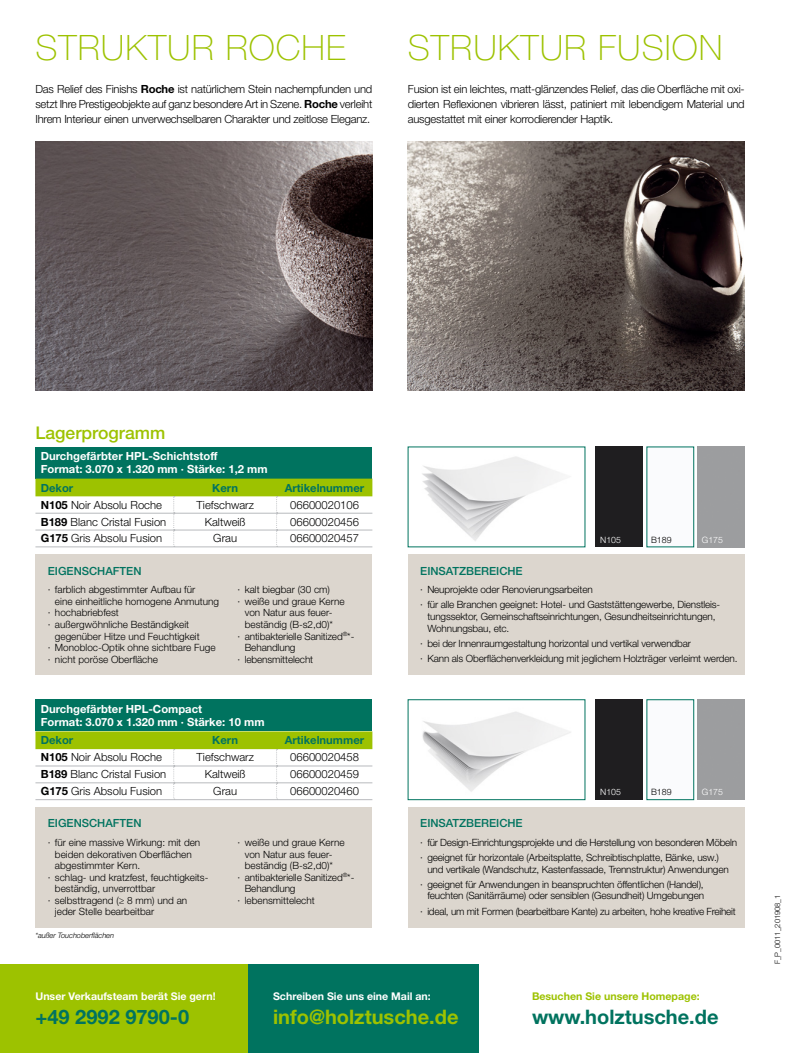
<style>
.page{position:relative;width:798px;height:1053px;background:#fff}
.page>*{position:absolute;margin:0;border:0;box-sizing:border-box;transform-origin:0 0}
.t1{font:100 35px "Helvetica Neue LT Std";letter-spacing:.03em;color:#9dc200}
.t2{font:700 20px "Helvetica Neue LT Std";color:#00735f}
.t3{font:700 20px "Helvetica Neue LT Std";color:#9dc200}
.t4{font:500 17.5px "Helvetica Neue LT Std";color:#9dc200}
.t5{font:300 11.25px/15px "Helvetica Neue LT Std";color:#000;text-align:justify}
.t6{font:700 11.25px/12.5px "Helvetica Neue LT Std";color:#fff}
.t7{font:500 11.25px "Helvetica Neue LT Std";color:#00735f}
.t8{font:700 11.25px "Helvetica Neue LT Std";color:#00735f}
.t9{font:700 10.62px "Helvetica Neue LT Std";color:#fff}
.t10{font:700 10.62px "Helvetica Neue LT Std";color:#9dc200}
.t11{font:300 10px/15.1px "Helvetica Neue LT Std";letter-spacing:-.015em;color:#000}
.t12{font:300 8.75px "Helvetica Neue LT Std";color:#fff}
.t13{font:300 8.75px "Helvetica Neue LT Std";color:#000}
.t14{font:italic 300 7.5px "Helvetica Neue LT Std";letter-spacing:-.01em;color:#000}
.t15{font:300 7.5px "Helvetica Neue LT Std";color:#000}
.s1{font-weight:700}
</style>
<div class="page">
<div style="left:35px;top:446px;width:337px;height:32px;background:#00735f"></div>
<svg style="left:35px;top:478px;width:337px;height:68px"></svg>
<hr style="left:35px;top:513px;width:139px;height:1px;background:#b8babd">
<hr style="left:174px;top:513px;width:102px;height:1px;background:#b8babd">
<hr style="left:276px;top:513px;width:96px;height:1px;background:#b8babd">
<hr style="left:35px;top:530px;width:139px;height:1px;background:#b8babd">
<hr style="left:174px;top:530px;width:102px;height:1px;background:#b8babd">
<hr style="left:276px;top:530px;width:96px;height:1px;background:#b8babd">
<hr style="left:35px;top:546px;width:139px;height:1px;background:#b8babd">
<hr style="left:174px;top:546px;width:102px;height:1px;background:#b8babd">
<hr style="left:276px;top:546px;width:96px;height:1px;background:#b8babd">
<div style="left:0;top:964px;width:248px;height:88px;background:#9dc200"></div>
<div style="left:248px;top:964px;width:230px;height:88px;background:#00735f"></div>
<div style="left:407px;top:554px;width:337px;height:120px;background:#dcd6ce"></div>
<img style="left:35px;top:142px;width:337px;height:248px">
<img style="left:407px;top:142px;width:337px;height:248px">
<div style="left:35px;top:699px;width:337px;height:32px;background:#00735f"></div>
<svg style="left:35px;top:731px;width:337px;height:68px"></svg>
<hr style="left:35px;top:765px;width:139px;height:1px;background:#b8babd">
<hr style="left:174px;top:765px;width:102px;height:1px;background:#b8babd">
<hr style="left:276px;top:765px;width:96px;height:1px;background:#b8babd">
<hr style="left:35px;top:782px;width:139px;height:1px;background:#b8babd">
<hr style="left:174px;top:782px;width:102px;height:1px;background:#b8babd">
<hr style="left:276px;top:782px;width:96px;height:1px;background:#b8babd">
<hr style="left:35px;top:799px;width:139px;height:1px;background:#b8babd">
<hr style="left:174px;top:799px;width:102px;height:1px;background:#b8babd">
<hr style="left:276px;top:799px;width:96px;height:1px;background:#b8babd">
<div style="left:35px;top:554px;width:337px;height:120px;background:#dcd6ce"></div>
<div style="left:407px;top:806px;width:337px;height:121px;background:#dcd6ce"></div>
<div style="left:35px;top:806px;width:337px;height:121px;background:#dcd6ce"></div>
<img style="left:422px;top:712px;width:149px;height:80px">
<div style="left:407px;top:699px;width:178px;height:100px;border:1px solid #00735f"></div>
<img style="left:422px;top:456px;width:137px;height:85px">
<div style="left:595px;top:446px;width:48px;height:101px;background:#1f1e20"></div>
<div style="left:595px;top:699px;width:48px;height:100px;background:#1f1e20"></div>
<h1 class="t1" style="left:35px;top:28px;width:312px">STRUKTUR ROCHE</h1>
<p class="t5" style="left:35px;top:81px;width:338px">Das Relief des Finishs <span class="s1">Roche</span> ist natürlichem Stein nachempfunden und setzt Ihre Prestigeobjekte auf ganz besondere Art in Szene. <span class="s1">Roche</span> verleiht Ihrem Interieur einen unverwechselbaren Charakter und zeitlose Eleganz.</p>
<h1 class="t1" style="left:407px;top:28px;width:316px">STRUKTUR FUSION</h1>
<p class="t5" style="left:407px;top:82px;width:338px">Fusion ist ein leichtes, matt-glänzendes Relief, das die Oberfläche mit oxi&shy;dierten Reflexionen vibrieren lässt, patiniert mit lebendigem Material und ausgestattet mit einer korrodierender Haptik.</p>
<h3 class="t4" style="left:35px;top:422px;width:131px">Lagerprogramm</h3>
<p class="t6" style="left:41px;top:450px;width:228px">Durchgefärbter HPL-Schichtstoff<br>Format: 3.070 x 1.320 mm · Stärke: 1,2 mm</p>
<p class="t8" style="left:41px;top:480px;width:34px">Dekor</p>
<p class="t8" style="left:212px;top:480px;width:27px">Kern</p>
<p class="t8" style="left:285px;top:480px;width:81px">Artikelnummer</p>
<p class="t5" style="left:41px;top:497px;width:123px"><span class="s1">N105</span> Noir Absolu Roche</p>
<p class="t5" style="left:196px;top:497px;width:59px">Tiefschwarz</p>
<p class="t5" style="left:290px;top:497px;width:70px">06600020106</p>
<p class="t5" style="left:41px;top:514px;width:127px"><span class="s1">B189</span> Blanc Cristal Fusion</p>
<p class="t5" style="left:205px;top:514px;width:42px">Kaltweiß</p>
<p class="t5" style="left:290px;top:514px;width:70px">06600020456</p>
<p class="t5" style="left:41px;top:530px;width:123px"><span class="s1">G175</span> Gris Absolu Fusion</p>
<p class="t5" style="left:213px;top:530px;width:25px">Grau</p>
<p class="t5" style="left:290px;top:530px;width:70px">06600020457</p>
<p class="t7" style="left:48px;top:564px;width:95px">EIGENSCHAFTEN</p>
<p class="t11" style="left:48px;top:582px;width:149px">· farblich abgestimmter Aufbau für</p>
<p class="t11" style="left:55px;top:593px;width:165px">eine einheitliche homogene Anmutung</p>
<p class="t11" style="left:48px;top:605px;width:72px">· hochabriebfest</p>
<p class="t11" style="left:48px;top:616px;width:143px">· außergwöhnliche Beständigkeit</p>
<p class="t11" style="left:55px;top:628px;width:146px">gegenüber Hitze und Feuchtigkeit</p>
<p class="t11" style="left:48px;top:639px;width:169px">· Monobloc-Optik ohne sichtbare Fuge</p>
<p class="t11" style="left:48px;top:651px;width:112px">· nicht poröse Oberfläche</p>
<p class="t11" style="left:237px;top:582px;width:94px">· kalt biegbar (30 cm)</p>
<p class="t11" style="left:237px;top:593px;width:108px">· weiße und graue Kerne</p>
<p class="t11" style="left:244px;top:605px;width:89px">von Natur aus feuer-</p>
<p class="t11" style="left:244px;top:616px;width:90px">beständig (B-s2,d0)*</p>
<p class="t11" style="left:237px;top:628px;width:118px">· antibakterielle Sanitized<sup>®</sup>*-</p>
<p class="t11" style="left:244px;top:639px;width:52px">Behandlung</p>
<p class="t11" style="left:237px;top:651px;width:77px">· lebensmittelecht</p>
<p class="t6" style="left:41px;top:702px;width:225px">Durchgefärbter HPL-Compact<br>Format: 3.070 x 1.320 mm · Stärke: 10 mm</p>
<p class="t8" style="left:41px;top:733px;width:34px">Dekor</p>
<p class="t8" style="left:212px;top:733px;width:27px">Kern</p>
<p class="t8" style="left:285px;top:733px;width:81px">Artikelnummer</p>
<p class="t5" style="left:41px;top:749px;width:123px"><span class="s1">N105</span> Noir Absolu Roche</p>
<p class="t5" style="left:196px;top:749px;width:59px">Tiefschwarz</p>
<p class="t5" style="left:290px;top:749px;width:70px">06600020458</p>
<p class="t5" style="left:41px;top:766px;width:127px"><span class="s1">B189</span> Blanc Cristal Fusion</p>
<p class="t5" style="left:205px;top:766px;width:42px">Kaltweiß</p>
<p class="t5" style="left:290px;top:766px;width:70px">06600020459</p>
<p class="t5" style="left:41px;top:783px;width:123px"><span class="s1">G175</span> Gris Absolu Fusion</p>
<p class="t5" style="left:213px;top:783px;width:25px">Grau</p>
<p class="t5" style="left:290px;top:783px;width:70px">06600020460</p>
<p class="t7" style="left:48px;top:816px;width:95px">EIGENSCHAFTEN</p>
<p class="t11" style="left:48px;top:834px;width:154px">· für eine massive Wirkung: mit den</p>
<p class="t11" style="left:55px;top:846px;width:138px">beiden dekorativen Oberflächen</p>
<p class="t11" style="left:55px;top:857px;width:87px">abgestimmter Kern.</p>
<p class="t11" style="left:48px;top:869px;width:162px">· schlag- und kratzfest, feuchtigkeits-</p>
<p class="t11" style="left:55px;top:880px;width:102px">beständig, unverrottbar</p>
<p class="t11" style="left:48px;top:892px;width:141px">· selbsttragend (≥ 8 mm) und an</p>
<p class="t11" style="left:55px;top:904px;width:101px">jeder Stelle bearbeitbar</p>
<p class="t14" style="left:35px;top:930px;width:80px">*außer Touchoberflächen</p>
<p class="t11" style="left:237px;top:834px;width:108px">· weiße und graue Kerne</p>
<p class="t11" style="left:244px;top:846px;width:89px">von Natur aus feuer-</p>
<p class="t11" style="left:244px;top:857px;width:90px">beständig (B-s2,d0)*</p>
<p class="t11" style="left:237px;top:869px;width:118px">· antibakterielle Sanitized<sup>®</sup>*-</p>
<p class="t11" style="left:244px;top:880px;width:52px">Behandlung</p>
<p class="t11" style="left:237px;top:892px;width:79px">· lebensmittelecht</p>
<p class="t12" style="left:600px;top:534px;width:22px">N105</p>
<p class="t13" style="left:650px;top:534px;width:22px">B189</p>
<p class="t12" style="left:701px;top:534px;width:23px">G175</p>
<p class="t7" style="left:420px;top:564px;width:104px">EINSATZBEREICHE</p>
<p class="t11" style="left:420px;top:582px;width:301px">· Neuprojekte oder Renovierungsarbeiten<br>· für alle Branchen geeignet: Hotel- und Gaststättengewerbe, Dienstleis-</p>
<p class="t11" style="left:427px;top:610px;width:289px;line-height:11.5px">tungssektor, Gemeinschaftseinrichtungen, Gesundheitseinrichtungen,<br>Wohnungsbau, etc.</p>
<p class="t11" style="left:420px;top:635px;width:318px">· bei der Innenraumgestaltung horizontal und vertikal verwendbar<br>· Kann als Oberflächenverkleidung mit jeglichem Holzträger verleimt werden.</p>
<p class="t12" style="left:600px;top:787px;width:22px">N105</p>
<p class="t13" style="left:650px;top:787px;width:22px">B189</p>
<p class="t12" style="left:701px;top:787px;width:23px">G175</p>
<p class="t7" style="left:420px;top:816px;width:104px">EINSATZBEREICHE</p>
<p class="t11" style="left:420px;top:834px;width:318px">· für Design-Einrichtungsprojekte und die Herstellung von besonderen Möbeln · geeignet für horizontale (Arbeitsplatte, Schreibtischplatte, Bänke, usw.)</p>
<p class="t11" style="left:420px;top:861px;width:310px;text-indent:7px">und vertikale (Wandschutz, Kastenfassade, Trennstruktur) Anwendungen · geeignet für Anwendungen in beanspruchten öffentlichen (Handel),</p>
<p class="t11" style="left:420px;top:888px;width:317px;text-indent:7px">feuchten (Sanitärräume) oder sensiblen (Gesundheit) Umgebungen<br>· ideal, um mit Formen (bearbeitbare Kante) zu arbeiten, hohe kreative Freiheit</p>
<p class="t9" style="left:35px;top:990px;width:182px">Unser Verkaufsteam berät Sie gern!</p>
<h2 class="t2" style="left:35px;top:1004px;width:155px">+49 2992 9790-0</h2>
<p class="t9" style="left:273px;top:990px;width:159px">Schreiben Sie uns eine Mail an:</p>
<h2 class="t3" style="left:273px;top:1004px;width:187px">info@holztusche.de</h2>
<p class="t10" style="left:531px;top:990px;width:169px">Besuchen Sie unsere Homepage:</p>
<h2 class="t2" style="left:531px;top:1004px;width:188px">www.holztusche.de</h2>
<p class="t15" style="left:772px;top:964px;width:71px;rotate:-90deg">F_P_0011_201908_1</p>
</div>
